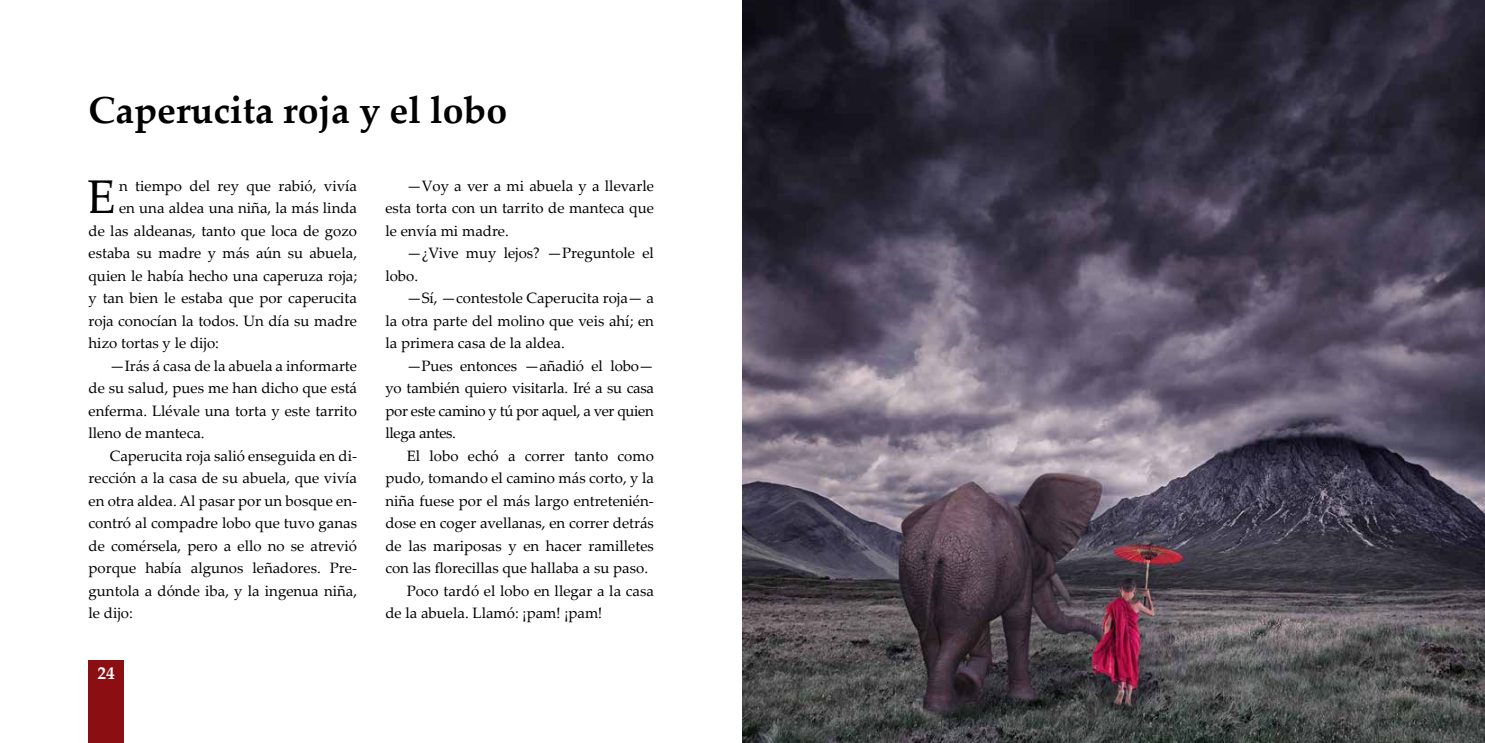
<style>
.page{position:relative;width:1485px;height:743px;background:#fff}
.page>*{position:absolute;margin:0;border:0;box-sizing:border-box;transform-origin:0 0}
.t1{font:47.38px "Palatino Linotype";color:#000}
.t2{font:700 37.5px "Palatino Linotype";color:#000}
.t3{font:700 17.5px "Palatino Linotype";color:#fff}
.t4{font:15px/22.5px "Palatino Linotype";color:#000;text-align:justify}
</style>
<div class="page">
<div style="left:89px;top:659px;width:35px;height:83px;background:#8b0e13"></div>
<img style="left:742px;top:0;width:743px;height:742px">
<h2 class="t2" style="left:89px;top:84px;width:420px">Caperucita roja y el lobo</h2>
<h1 class="t1" style="left:87px;top:163px;width:30px">E</h1>
<p class="t4" style="left:119px;top:174px;width:239px">n tiempo del rey que rabió, vivía</p>
<p class="t4" style="left:119px;top:196px;width:239px">en una aldea una niña, la más linda</p>
<p class="t4" style="left:89px;top:219px;width:270px">de las aldeanas, tanto que loca de gozo</p>
<p class="t4" style="left:89px;top:241px;width:270px">estaba su madre y más aún su abuela,</p>
<p class="t4" style="left:89px;top:264px;width:270px">quien le había hecho una caperuza roja;</p>
<p class="t4" style="left:89px;top:286px;width:270px">y tan bien le estaba que por caperucita</p>
<p class="t4" style="left:89px;top:309px;width:270px">roja conocían la todos. Un día su madre</p>
<p class="t4" style="left:89px;top:331px;width:132px">hizo tortas y le dijo:</p>
<p class="t4" style="left:110px;top:354px;width:249px">—Irás á casa de la abuela a informarte</p>
<p class="t4" style="left:89px;top:376px;width:270px">de su salud, pues me han dicho que está</p>
<p class="t4" style="left:89px;top:399px;width:270px">enferma. Llévale una torta y este tarrito</p>
<p class="t4" style="left:89px;top:421px;width:118px">lleno de manteca.</p>
<p class="t4" style="left:110px;top:444px;width:249px">Caperucita roja salió enseguida en di-</p>
<p class="t4" style="left:89px;top:466px;width:270px">rección a la casa de su abuela, que vivía</p>
<p class="t4" style="left:89px;top:489px;width:270px">en otra aldea. Al pasar por un bosque en-</p>
<p class="t4" style="left:89px;top:511px;width:270px">contró al compadre lobo que tuvo ganas</p>
<p class="t4" style="left:89px;top:534px;width:270px">de comérsela, pero a ello no se atrevió</p>
<p class="t4" style="left:89px;top:556px;width:270px">porque había algunos leñadores. Pre-</p>
<p class="t4" style="left:89px;top:579px;width:270px">guntola a dónde iba, y la ingenua niña,</p>
<p class="t4" style="left:89px;top:601px;width:46px">le dijo:</p>
<p class="t3" style="left:98px;top:661px;width:19px">24</p>
<p class="t4" style="left:385px;top:174px;width:270px;text-indent:21px">—Voy a ver a mi abuela y a llevarle esta torta con un tarrito de manteca que le envía mi madre.</p>
<p class="t4" style="left:385px;top:241px;width:270px;text-indent:21px">—¿Vive muy lejos? —Preguntole el lobo.</p>
<p class="t4" style="left:385px;top:286px;width:270px;text-indent:21px">—Sí, —contestole Caperucita roja— a la otra parte del molino que veis ahí; en la primera casa de la aldea.</p>
<p class="t4" style="left:385px;top:354px;width:270px;text-indent:21px">—Pues entonces —añadió el lobo— yo también quiero visitarla. Iré a su casa por este camino y tú por aquel, a ver quien llega antes.</p>
<p class="t4" style="left:407px;top:444px;width:249px">El lobo echó a correr tanto como</p>
<p class="t4" style="left:385px;top:466px;width:270px">pudo, tomando el camino más corto, y la</p>
<p class="t4" style="left:385px;top:489px;width:270px">niña fuese por el más largo entretenién-</p>
<p class="t4" style="left:385px;top:511px;width:270px">dose en coger avellanas, en correr detrás</p>
<p class="t4" style="left:385px;top:534px;width:270px">de las mariposas y en hacer ramilletes</p>
<p class="t4" style="left:385px;top:556px;width:264px">con las florecillas que hallaba a su paso.</p>
<p class="t4" style="left:407px;top:579px;width:249px">Poco tardó el lobo en llegar a la casa</p>
<p class="t4" style="left:385px;top:601px;width:219px">de la abuela. Llamó: ¡pam! ¡pam!</p>
</div>
